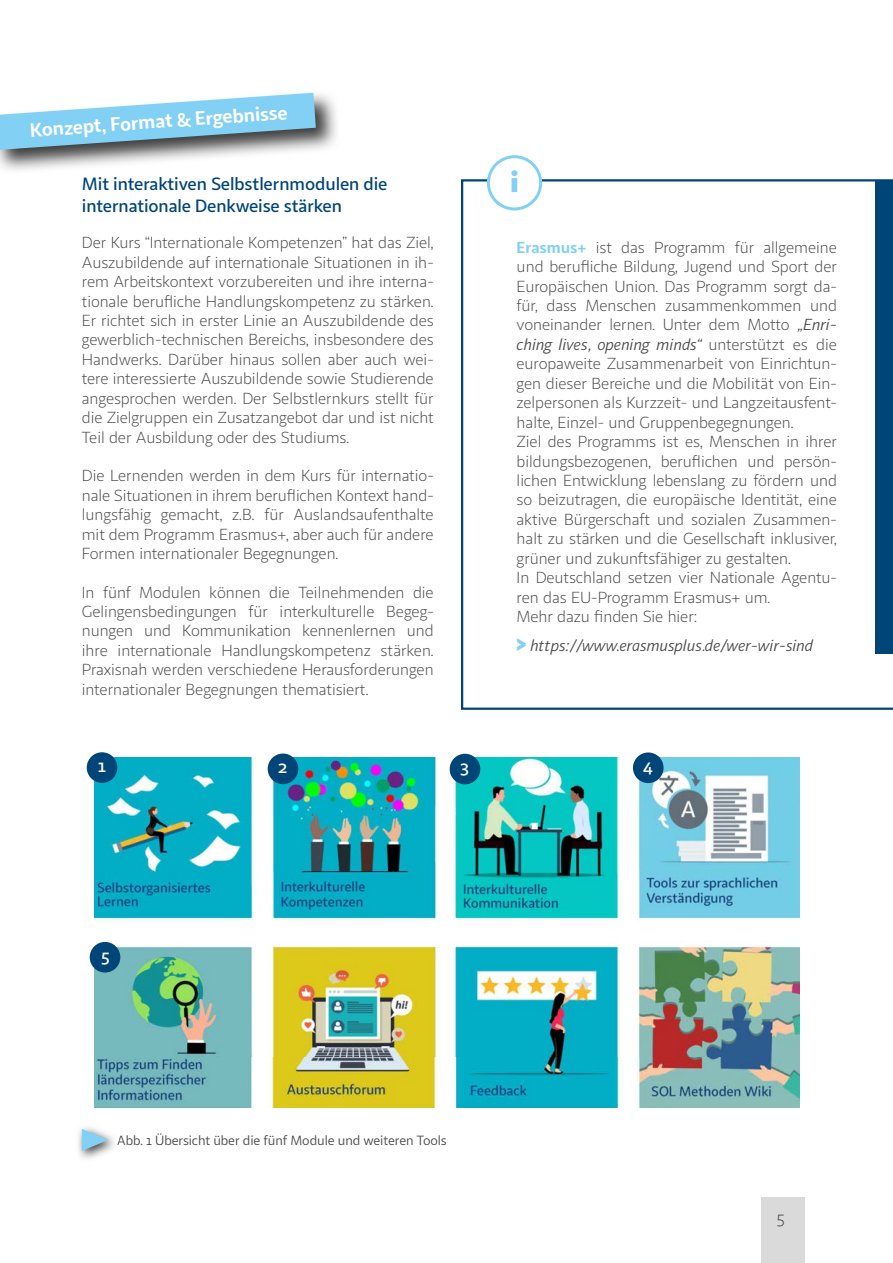
<style>
.page{position:relative;width:893px;height:1263px;background:#fff}
.page>*{position:absolute;margin:0;border:0;box-sizing:border-box;transform-origin:0 0}
.t1{font:700 19.5px "Sana Sans";color:#fff}
.t2{font:500 18px/21.6px "Sana Sans";letter-spacing:-.005em;color:#004577}
.t3{font:500 18px "Sana Sans";color:#fff}
.t4{font:18px "Sana Sans";color:#4a4a49}
.t5{font:16.2px/19.5px "Sana Sans";letter-spacing:-.005em;color:#4a4a49;text-align:justify}
.t6{font:italic 16.2px "Sana Sans";color:#4a4a49}
.t7{font:13.5px "Sana Sans";letter-spacing:-.005em;color:#4a4a49}
.s1{font-weight:700;color:#83d0f5}
.s2{font-style:italic}
.s3{font-weight:800;font-style:normal;font-size:24px;color:#83d0f5}
</style>
<div class="page">
<div style="left:761px;top:1198px;width:44px;height:65px;background:#dadada"></div>
<img style="left:78px;top:1127px;width:36px;height:32px">
<svg style="left:82px;top:1129px;width:26px;height:22px"></svg>
<img style="left:0;top:92px;width:336px;height:78px">
<svg style="left:0;top:93px;width:316px;height:57px"></svg>
<img style="left:95px;top:757px;width:705px;height:350px">
<div style="left:87px;top:752px;width:30px;height:31px;background:#004577;border-radius:50%"></div>
<div style="left:268px;top:753px;width:30px;height:31px;background:#004577;border-radius:50%"></div>
<div style="left:450px;top:754px;width:30px;height:30px;background:#004577;border-radius:50%"></div>
<div style="left:633px;top:752px;width:31px;height:31px;background:#004577;border-radius:50%"></div>
<div style="left:90px;top:942px;width:30px;height:30px;background:#004577;border-radius:50%"></div>
<svg style="left:461px;top:179px;width:432px;height:531px"></svg>
<div style="left:488px;top:157px;width:53px;height:52px;background:#fff;border-radius:50%"></div>
<div style="left:487px;top:155px;width:55px;height:55px;border:3px solid #83d0f5;border-radius:50%"></div>
<svg style="left:511px;top:170px;width:7px;height:22px"></svg>
<div style="left:875px;top:181px;width:18px;height:473px;background:#004577"></div>
<p class="t1" style="left:29px;top:118px;width:260px;rotate:-4deg">Konzept, Format &amp; Ergebnisse</p>
<p class="t2" style="left:82px;top:173px;width:307px">Mit interaktiven Selbstlernmodulen die internationale Denkweise stärken</p>
<p class="t5" style="left:82px;top:233px;width:353px">Der Kurs “Internationale Kompetenzen” hat das Ziel, Auszubildende auf internationale Situationen in ih&shy;rem Arbeitskontext vorzubereiten und ihre interna&shy;tionale berufliche Handlungskompetenz zu stärken.<br>Er richtet sich in erster Linie an Auszubildende des gewerblich-technischen Bereichs, insbesondere des Handwerks. Darüber hinaus sollen aber auch wei&shy;tere interessierte Auszubildende sowie Studierende angesprochen werden. Der Selbstlernkurs stellt für die Zielgruppen ein Zusatzangebot dar und ist nicht Teil der Ausbildung oder des Studiums.</p>
<p class="t5" style="left:82px;top:466px;width:353px">Die Lernenden werden in dem Kurs für internatio&shy;nale Situationen in ihrem beruflichen Kontext hand&shy;lungsfähig gemacht, z.B. für Auslandsaufenthalte mit dem Programm Erasmus+, aber auch für andere Formen internationaler Begegnungen.</p>
<p class="t5" style="left:82px;top:582px;width:353px">In fünf Modulen können die Teilnehmenden die Gelingensbedingungen für interkulturelle Begeg&shy;nungen und Kommunikation kennenlernen und ihre internationale Handlungskompetenz stärken.<br>Praxisnah werden verschiedene Herausforderungen internationaler Begegnungen thematisiert.</p>
<p class="t5" style="left:517px;top:238px;width:322px;text-align:left"><span class="s1">Erasmus+</span> ist das Programm für allgemeine und berufliche Bildung, Jugend und Sport der Europäischen Union. Das Programm sorgt da&shy;für, dass Menschen zusammenkommen und voneinander lernen. Unter dem Motto <span class="s2">„Enri&shy;ching lives, opening minds“</span> unterstützt es die europaweite Zusammenarbeit von Einrichtun&shy;gen dieser Bereiche und die Mobilität von Ein&shy;zelpersonen als Kurzzeit- und Langzeitausfent&shy;halte, Einzel- und Gruppenbegegnungen.<br>Ziel des Programms ist es, Menschen in ihrer bildungsbezogenen, beruflichen und persön&shy;lichen Entwicklung lebenslang zu fördern und so beizutragen, die europäische Identität, eine aktive Bürgerschaft und sozialen Zusammen&shy;halt zu stärken und die Gesellschaft inklusiver, grüner und zukunftsfähiger zu gestalten.<br>In Deutschland setzen vier Nationale Agentu&shy;ren das EU-Programm Erasmus+ um.<br>Mehr dazu finden Sie hier:</p>
<p class="t6" style="left:517px;top:635px;width:298px"><span class="s3">&gt;</span> https://www.erasmusplus.de/wer-wir-sind</p>
<p class="t3" style="left:98px;top:754px;width:10px">1</p>
<p class="t3" style="left:278px;top:756px;width:11px">2</p>
<p class="t3" style="left:460px;top:756px;width:11px">3</p>
<p class="t3" style="left:643px;top:755px;width:11px">4</p>
<p class="t3" style="left:101px;top:944px;width:11px">5</p>
<p class="t7" style="left:117px;top:1132px;width:331px">Abb. 1 Übersicht über die fünf Module und weiteren Tools</p>
<p class="t4" style="left:776px;top:1207px;width:11px">5</p>
</div>
